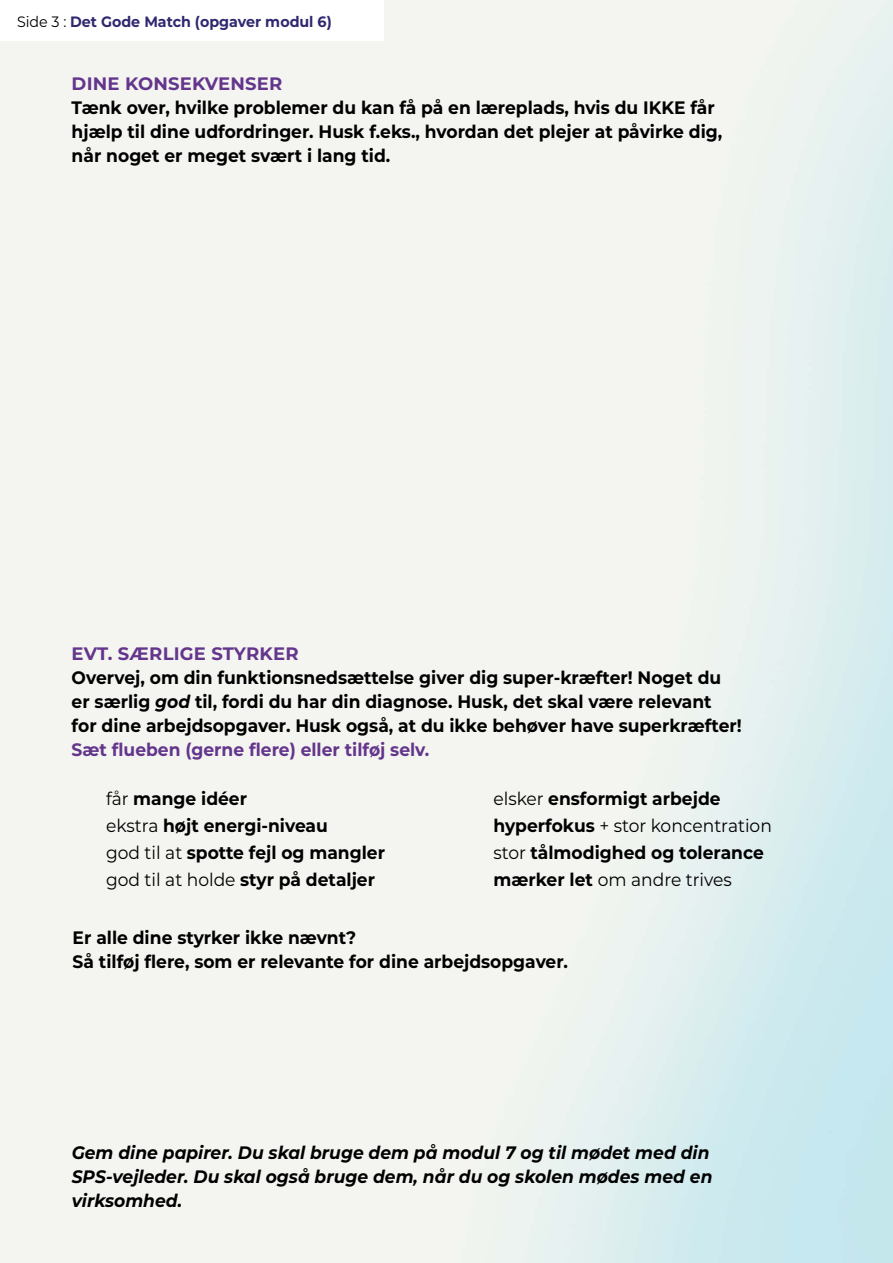
<style>
.page{position:relative;width:893px;height:1263px;background:#fff}
.page>*{position:absolute;margin:0;border:0;box-sizing:border-box;transform-origin:0 0}
.Brødtekst_P{font:700 18px "Montserrat";color:#000;scale:.95 1}
.Brødtekst_P-2{font:italic 700 18px/24px "Montserrat";color:#000;scale:.95 1}
.Brødtekst_P_copy{font:700 18px/24px "Montserrat";color:#000;scale:.95 1}
.Brødtekst_P-3{font:18px "Montserrat";color:#000;scale:.95 1}
.Brødtekst_P-4{font:700 18px "Montserrat";color:#64358c;scale:.95 1}
.Mellemrubrik_H3{font:700 18px "Montserrat";letter-spacing:.01em;color:#64358c}
.t1{font:700 15px "Montserrat";color:#2f2870;scale:.95 1}
.s1{font-weight:400;color:#000}
.s2{font-style:italic}
.s3{font-weight:400}
.s4{font-weight:700}
</style>
<div class="page">
<p class="t1" style="left:17px;top:11px;width:333px"><span class="s1">Side 3 :</span> Det Gode Match (opgaver modul 6)</p>
<h3 class="Mellemrubrik_H3" style="left:72px;top:70px;width:212px">DINE KONSEKVENSER</h3>
<p class="Brødtekst_P" style="left:72px;top:94px;width:678px">Tænk over, hvilke problemer du kan få på en læreplads, hvis du IKKE får</p>
<p class="Brødtekst_P" style="left:72px;top:118px;width:686px">hjælp til dine udfordringer. Husk f.eks., hvordan det plejer at påvirke dig,</p>
<p class="Brødtekst_P" style="left:72px;top:142px;width:337px">når noget er meget svært i lang tid.</p>
<h3 class="Mellemrubrik_H3" style="left:72px;top:640px;width:228px">EVT. SÆRLIGE STYRKER</h3>
<p class="Brødtekst_P" style="left:72px;top:664px;width:685px">Overvej, om din funktionsnedsættelse giver dig super-kræfter! Noget du</p>
<p class="Brødtekst_P" style="left:72px;top:688px;width:675px">er særlig <span class="s2">god</span> til, fordi du har din diagnose. Husk, det skal være relevant</p>
<p class="Brødtekst_P" style="left:72px;top:712px;width:707px">for dine arbejdsopgaver. Husk også, at du ikke behøver have superkræfter!</p>
<p class="Brødtekst_P-4" style="left:72px;top:736px;width:378px">Sæt flueben (gerne flere) eller tilføj selv.</p>
<p class="Brødtekst_P" style="left:106px;top:785px;width:150px"><span class="s3">får</span> mange idéer</p>
<p class="Brødtekst_P" style="left:106px;top:812px;width:235px"><span class="s3">ekstra</span> højt energi-niveau</p>
<p class="Brødtekst_P" style="left:106px;top:839px;width:295px"><span class="s3">god til at</span> spotte fejl og mangler</p>
<p class="Brødtekst_P" style="left:106px;top:866px;width:285px"><span class="s3">god til at holde</span> styr på detaljer</p>
<p class="Brødtekst_P" style="left:493px;top:785px;width:241px"><span class="s3">elsker</span> ensformigt arbejde</p>
<p class="Brødtekst_P-3" style="left:493px;top:813px;width:295px"><span class="s4">hyperfokus</span> + stor koncentration</p>
<p class="Brødtekst_P" style="left:493px;top:839px;width:286px"><span class="s3">stor</span> tålmodighed og tolerance</p>
<p class="Brødtekst_P-3" style="left:493px;top:867px;width:252px"><span class="s4">mærker let</span> om andre trives</p>
<p class="Brødtekst_P_copy" style="left:73px;top:925px;width:523px">Er alle dine styrker ikke nævnt?<br>Så tilføj flere, som er relevante for dine arbejdsopgaver.</p>
<p class="Brødtekst_P-2" style="left:72px;top:1139px;width:676px">Gem dine papirer. Du skal bruge dem på modul 7 og til mødet med din<br>SPS-vejleder. Du skal også bruge dem, når du og skolen mødes med en virksomhed.</p>
</div>
